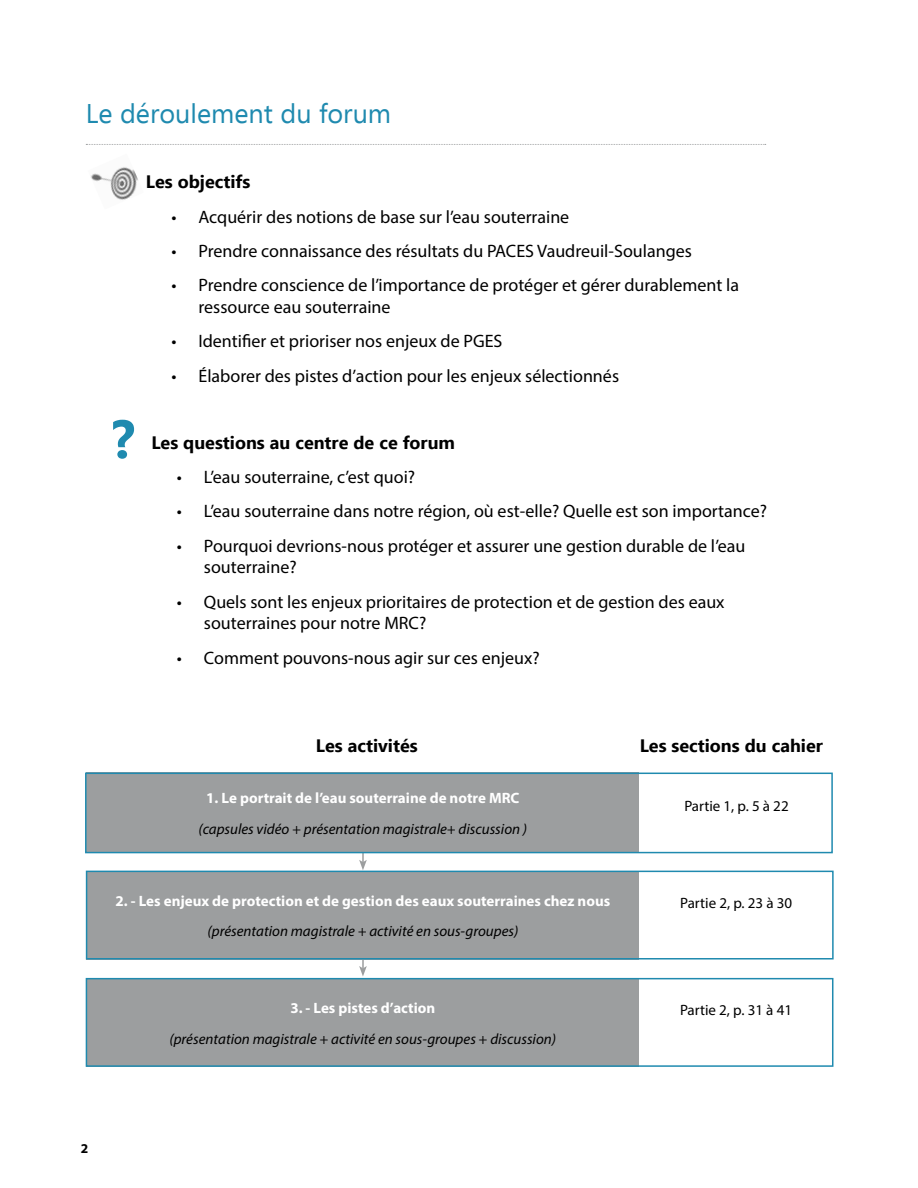
<style>
.page{position:relative;width:918px;height:1188px;background:#fff}
.page>*{position:absolute;margin:0;border:0;box-sizing:border-box;transform-origin:0 0}
.t1{font:700 54px "Ebrima";color:#1f8aaf}
.t2{font:27px "Ebrima";color:#1f8aaf}
.t3{font:18px/21.6px "Myriad Pro";color:#000}
.t4{font:700 18px "Ebrima";color:#000}
.t5{font:italic 15px "Myriad Pro";color:#000}
.t6{font:700 15px "Myriad Pro";color:#fff}
.t7{font:15px "Myriad Pro";color:#000}
.t8{font:700 13.5px "Myriad Pro";color:#000}
</style>
<div class="page">
<div style="left:87px;top:773px;width:552px;height:80px;background:#9c9e9f"></div>
<div style="left:87px;top:871px;width:552px;height:89px;background:#9c9e9f"></div>
<hr style="left:362px;top:836px;width:2px;height:26px;background:#9c9e9f">
<svg style="left:359px;top:860px;width:8px;height:10px"></svg>
<hr style="left:362px;top:943px;width:2px;height:25px;background:#9c9e9f">
<svg style="left:359px;top:966px;width:8px;height:10px"></svg>
<div style="left:85px;top:773px;width:748px;height:80px;border:2px solid #1f8aaf"></div>
<div style="left:86px;top:871px;width:748px;height:89px;border:2px solid #1f8aaf"></div>
<svg style="left:86px;top:144px;width:680px;height:1px"></svg>
<img style="left:91px;top:167px;width:47px;height:33px">
<div style="left:86px;top:978px;width:553px;height:89px;background:#9c9e9f"></div>
<div style="left:86px;top:978px;width:747px;height:89px;border:2px solid #1f8aaf"></div>
<h2 class="t2" style="left:86px;top:94px;width:307px">Le déroulement du forum</h2>
<p class="t4" style="left:146px;top:169px;width:106px">Les objectifs</p>
<p class="t3" style="left:171px;top:206px;width:399px">• Acquérir des notions de base sur l’eau souterraine</p>
<p class="t3" style="left:171px;top:240px;width:522px">• Prendre connaissance des résultats du PACES Vaudreuil-Soulanges</p>
<p class="t3" style="left:198px;top:274px;width:542px;text-indent:-27px">• Prendre conscience de l’importance de protéger et gérer durablement la ressource eau souterraine</p>
<p class="t3" style="left:171px;top:330px;width:333px">• Identifier et prioriser nos enjeux de PGES</p>
<p class="t3" style="left:171px;top:365px;width:449px">• Élaborer des pistes d’action pour les enjeux sélectionnés</p>
<h1 class="t1" style="left:111px;top:399px;width:25px">?</h1>
<p class="t4" style="left:151px;top:429px;width:305px">Les questions au centre de ce forum</p>
<p class="t3" style="left:177px;top:466px;width:240px">• L’eau souterraine, c’est quoi?</p>
<p class="t3" style="left:177px;top:500px;width:592px">• L’eau souterraine dans notre région, où est-elle? Quelle est son importance?</p>
<p class="t3" style="left:204px;top:535px;width:543px;text-indent:-27px">• Pourquoi devrions-nous protéger et assurer une gestion durable de l’eau souterraine?</p>
<p class="t3" style="left:204px;top:591px;width:522px;text-indent:-27px">• Quels sont les enjeux prioritaires de protection et de gestion des eaux souterraines pour notre MRC?</p>
<p class="t3" style="left:177px;top:647px;width:364px">• Comment pouvons-nous agir sur ces enjeux?</p>
<p class="t4" style="left:316px;top:732px;width:103px">Les activités</p>
<p class="t4" style="left:640px;top:732px;width:185px">Les sections du cahier</p>
<p class="t6" style="left:206px;top:788px;width:315px">1. Le portrait de l’eau souterraine de notre MRC</p>
<p class="t5" style="left:199px;top:820px;width:330px">(capsules vidéo + présentation magistrale+ discussion )</p>
<p class="t7" style="left:684px;top:796px;width:106px">Partie 1, p. 5 à 22</p>
<p class="t6" style="left:116px;top:891px;width:496px">2. - Les enjeux de protection et de gestion des eaux souterraines chez nous</p>
<p class="t5" style="left:208px;top:922px;width:312px">(présentation magistrale + activité en sous-groupes)</p>
<p class="t6" style="left:290px;top:998px;width:146px">3. - Les pistes d’action</p>
<p class="t5" style="left:169px;top:1029px;width:388px">(présentation magistrale + activité en sous-groupes + discussion)</p>
<p class="t8" style="left:81px;top:1139px;width:9px">2</p>
<p class="t7" style="left:680px;top:893px;width:114px">Partie 2, p. 23 à 30</p>
<p class="t7" style="left:680px;top:1001px;width:114px">Partie 2, p. 31 à 41</p>
</div>
